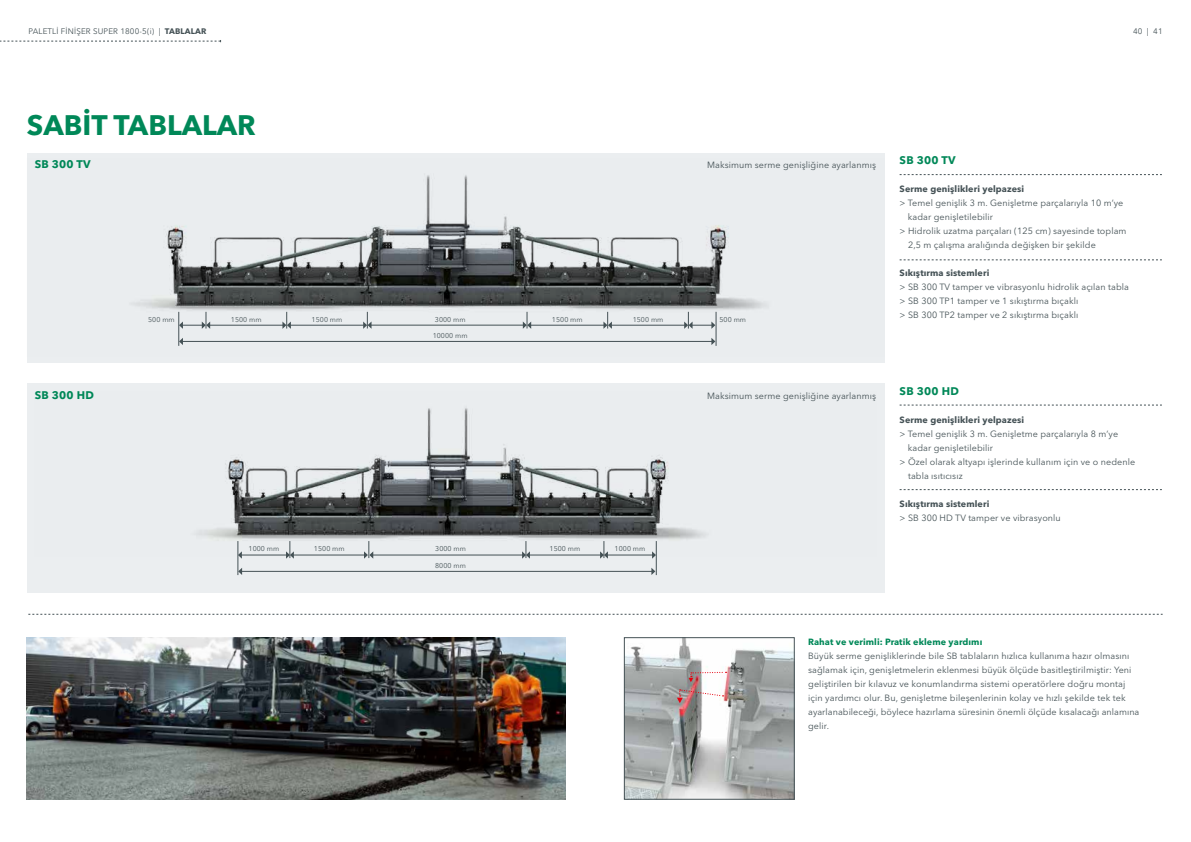
<style>
.page{position:relative;width:1191px;height:842px;background:#fff}
.page>*{position:absolute;margin:0;border:0;box-sizing:border-box;transform-origin:0 0}
.t1{font:700 28px "Avenir Next LT Pro";color:#008858}
.t2{font:700 11px "Avenir Next LT Pro";letter-spacing:.02em;color:#008858}
.t3{font:9px/14px "Avenir Next LT Pro";letter-spacing:.01em;color:#455256}
.t4{font:700 9px "Avenir Next LT Pro";letter-spacing:.01em;color:#455256}
.t5{font:700 9px "Avenir Next LT Pro";letter-spacing:.01em;color:#008858}
.t6{font:8px "Avenir Next LT Pro";letter-spacing:.02em;color:#455256}
.t7{font:7px "Avenir Next LT Pro";letter-spacing:.01em;color:#455256}
.s1{font-weight:700}
</style>
<div class="page">
<svg style="left:899px;top:174px;width:262px;height:1px"></svg>
<svg style="left:899px;top:260px;width:262px;height:1px"></svg>
<div style="left:27px;top:153px;width:857px;height:210px;background:#ebeef0"></div>
<div style="left:27px;top:384px;width:857px;height:209px;background:#ebeef0"></div>
<hr style="left:238px;top:541px;width:1px;height:34px;background:#455256">
<hr style="left:656px;top:541px;width:1px;height:34px;background:#455256">
<hr style="left:241px;top:571px;width:411px;height:1px;background:#455256">
<svg style="left:651px;top:568px;width:4px;height:7px"></svg>
<svg style="left:238px;top:568px;width:4px;height:7px"></svg>
<svg style="left:899px;top:405px;width:262px;height:1px"></svg>
<svg style="left:899px;top:489px;width:262px;height:1px"></svg>
<svg style="left:28px;top:614px;width:1134px;height:1px"></svg>
<img style="left:133px;top:175px;width:634px;height:171px">
<img style="left:27px;top:637px;width:539px;height:163px">
<img style="left:197px;top:408px;width:509px;height:149px">
<img style="left:626px;top:639px;width:166px;height:159px">
<div style="left:624px;top:637px;width:170px;height:163px;border:1px solid #455256"></div>
<svg style="left:677px;top:689px;width:46px;height:14px"></svg>
<svg style="left:688px;top:671px;width:38px;height:11px"></svg>
<svg style="left:0;top:40px;width:221px;height:2px"></svg>
<p class="t6" style="left:28px;top:27px;width:180px">PALETLI FI NIŞER SUPER 1800-5(i) | <span class="s1">TABLALAR</span></p>
<p class="t6" style="left:1133px;top:27px;width:31px">40 | 41</p>
<h1 class="t1" style="left:27px;top:108px;width:230px">SABIT TABLALAR</h1>
<p class="t2" style="left:35px;top:158px;width:58px">SB 300 TV</p>
<p class="t3" style="left:707px;top:158px;width:171px">Maksimum serme genişliğine ayarlanmış</p>
<p class="t2" style="left:35px;top:388px;width:61px">SB 300 HD</p>
<p class="t7" style="left:148px;top:315px;width:28px">500 mm</p>
<p class="t7" style="left:231px;top:315px;width:32px">1500 mm</p>
<p class="t7" style="left:312px;top:315px;width:32px">1500 mm</p>
<p class="t7" style="left:552px;top:315px;width:32px">1500 mm</p>
<p class="t7" style="left:632px;top:315px;width:32px">1500 mm</p>
<p class="t7" style="left:719px;top:315px;width:28px">500 mm</p>
<p class="t7" style="left:435px;top:315px;width:32px">3000 mm</p>
<p class="t7" style="left:433px;top:331px;width:36px">10000 mm</p>
<p class="t3" style="left:707px;top:389px;width:171px">Maksimum serme genişliğine ayarlanmış</p>
<p class="t7" style="left:248px;top:544px;width:32px">1000 mm</p>
<p class="t7" style="left:614px;top:544px;width:32px">1000 mm</p>
<p class="t7" style="left:314px;top:544px;width:32px">1500 mm</p>
<p class="t7" style="left:435px;top:544px;width:32px">3000 mm</p>
<p class="t7" style="left:549px;top:544px;width:32px">1500 mm</p>
<p class="t7" style="left:435px;top:561px;width:32px">8000 mm</p>
<p class="t2" style="left:899px;top:154px;width:58px">SB 300 TV</p>
<p class="t4" style="left:899px;top:184px;width:126px">Serme genişlikleri yelpazesi</p>
<p class="t3" style="left:899px;top:196px;width:225px">&gt; Temel genişlik 3 m. Genişletme parçalarıyla 10 m’ye</p>
<p class="t3" style="left:907px;top:210px;width:87px">kadar genişletilebilir</p>
<p class="t3" style="left:899px;top:224px;width:228px">&gt; Hidrolik uzatma parçaları (125 cm) sayesinde toplam</p>
<p class="t3" style="left:908px;top:238px;width:189px">2,5 m çalışma aralığında değişken bir şekilde</p>
<p class="t4" style="left:899px;top:268px;width:91px">Sıkıştırma sistemleri</p>
<p class="t3" style="left:899px;top:280px;width:231px">&gt; SB 300 TV tamper ve vibrasyonlu hidrolik açılan tabla &gt; SB 300 TP1 tamper ve 1 sıkıştırma bıçaklı<br>&gt; SB 300 TP2 tamper ve 2 sıkıştırma bıçaklı</p>
<p class="t2" style="left:899px;top:384px;width:61px">SB 300 HD</p>
<p class="t4" style="left:899px;top:414px;width:126px">Serme genişlikleri yelpazesi</p>
<p class="t3" style="left:899px;top:427px;width:220px">&gt; Temel genişlik 3 m. Genişletme parçalarıyla 8 m’ye</p>
<p class="t3" style="left:907px;top:441px;width:87px">kadar genişletilebilir</p>
<p class="t3" style="left:899px;top:455px;width:237px">&gt; Özel olarak altyapı işlerinde kullanım için ve o nedenle</p>
<p class="t3" style="left:908px;top:469px;width:56px">tabla ısıtıcısız</p>
<p class="t4" style="left:899px;top:498px;width:91px">Sıkıştırma sistemleri</p>
<p class="t3" style="left:899px;top:511px;width:163px">&gt; SB 300 HD TV tamper ve vibrasyonlu</p>
<p class="t5" style="left:808px;top:636px;width:176px">Rahat ve verimli: Pratik ekleme yardımı</p>
<p class="t3" style="left:808px;top:649px;width:333px">Büyük serme genişliklerinde bile SB tablaların hızlıca kullanıma hazır olmasını sağlamak için, genişletmelerin eklenmesi büyük ölçüde basitleştirilmiştir: Yeni geliştirilen bir kılavuz ve konumlandırma sistemi operatörlere doğru montaj için yardımcı olur. Bu, genişletme bileşenlerinin kolay ve hızlı şekilde tek tek ayarlanabileceği, böylece hazırlama süresinin önemli ölçüde kısalacağı anlamına gelir.</p>
</div>
